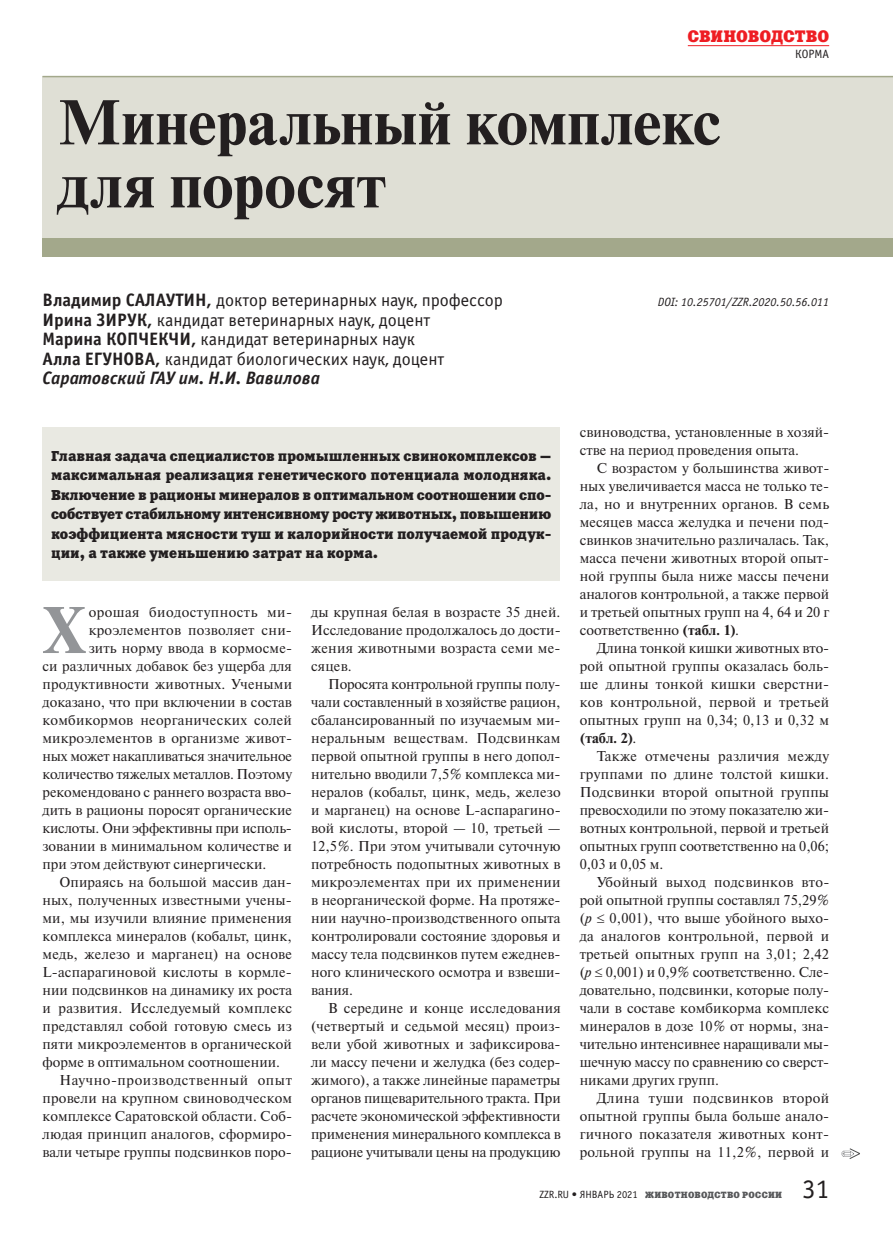
<style>
.page{position:relative;width:893px;height:1234px;background:#fff}
.page>*{position:absolute;margin:0;border:0;box-sizing:border-box;transform-origin:0 0}
.t1{font:700 65.7px "Newton C";color:#939598}
.t2{font:700 63px/63px "Newton C";letter-spacing:.005em;color:#231f20}
.t3{font:27px "Officina Sans C";color:#231f20}
.t4{font:18px/19.5px "Officina Sans C";color:#231f20}
.t5{font:16.5px "Xenia C";letter-spacing:.005em;color:#ee1d23}
.t6{font:14.25px/18px "Newton C";letter-spacing:.005em;color:#231f20;text-align:justify}
.t7{font:14.25px/19.5px "Xenia C";color:#231f20;text-align:justify}
.t8{font:14.25px "Newton C";letter-spacing:-.015em;color:#231f20}
.t9{font:14.25px "Newton C";letter-spacing:.04em;color:#231f20}
.t10{font:14.25px "Newton C";letter-spacing:.03em;color:#231f20}
.t11{font:italic 12px "Officina Sans C";color:#231f20}
.t12{font:12px "Officina Sans C";color:#231f20}
.t13{font:9px "Xenia C";letter-spacing:.025em;color:#57585a}
.s1{font-weight:700}
.s2{font-weight:700;font-style:italic}
.s3{font-style:italic}
.s4{font-family:"Officina Sans C";font-size:10.5px;color:#231f20}
</style>
<div class="page">
<hr style="left:688px;top:45px;width:141px;height:1px;background:#ee1d23">
<div style="left:43px;top:77px;width:850px;height:162px;background:#dfdfd5"></div>
<div style="left:43px;top:239px;width:850px;height:18px;background:#a3a88b"></div>
<div style="left:43px;top:427px;width:517px;height:154px;background:#e9e9e2"></div>
<svg style="left:842px;top:1148px;width:18px;height:10px"></svg>
<hr style="left:43px;top:76px;width:850px;height:1px;background:#a3a88b">
<p class="t5" style="left:688px;top:26px;width:143px">СВИНОВОДСТВО</p>
<p class="t12" style="left:795px;top:48px;width:36px">КОРМА</p>
<h2 class="t2" style="left:58px;top:91px;width:665px">Минеральный комплекс для поросят</h2>
<p class="t4" style="left:43px;top:291px;width:462px"><span class="s1">Владимир САЛАУТИН,</span> доктор ветеринарных наук, профессор <span class="s1">Ирина ЗИРУК,</span> кандидат ветеринарных наук, доцент<br><span class="s1">Марина КОПЧЕКЧИ,</span> кандидат ветеринарных наук<br><span class="s1">Алла ЕГУНОВА,</span> кандидат биологических наук, доцент <span class="s2">Саратовский ГАУ им. Н.И. Вавилова</span></p>
<p class="t7" style="left:51px;top:446px;width:502px">Главная задача специалистов промышленных свинокомплексов — максимальная реализация генетического потенциала молодняка.<br>Включение в рационы минералов в оптимальном соотношении спо‑ собствует стабильному интенсивному росту животных, повышению коэффициента мясности туш и калорийности получаемой продук‑ ции, а также уменьшению затрат на корма.</p>
<h1 class="t1" style="left:43px;top:593px;width:44px">Х</h1>
<p class="t10" style="left:89px;top:604px;width:205px">орошая биодоступность ми-</p>
<p class="t6" style="left:89px;top:621px;width:205px">кроэлементов позволяет сни-</p>
<p class="t6" style="left:89px;top:639px;width:205px">зить норму ввода в кормосме-</p>
<p class="t6" style="left:43px;top:657px;width:251px">си различных добавок без ущерба для</p>
<p class="t6" style="left:43px;top:675px;width:251px">продуктивности животных. Учеными</p>
<p class="t6" style="left:43px;top:693px;width:251px">доказано, что при включении в состав</p>
<p class="t6" style="left:43px;top:711px;width:251px">комбикормов неорганических солей</p>
<p class="t6" style="left:43px;top:729px;width:251px">микроэлементов в организме живот-</p>
<p class="t8" style="left:43px;top:748px;width:251px">ных может накапливаться значительное</p>
<p class="t8" style="left:43px;top:766px;width:251px">количество тяжелых металлов. Поэтому</p>
<p class="t6" style="left:43px;top:783px;width:251px">рекомендовано с раннего возраста вво-</p>
<p class="t6" style="left:43px;top:801px;width:251px">дить в рационы поросят органические</p>
<p class="t8" style="left:43px;top:820px;width:251px">кислоты. Они эффективны при исполь-</p>
<p class="t6" style="left:43px;top:837px;width:251px">зовании в минимальном количестве и</p>
<p class="t6" style="left:43px;top:855px;width:225px">при этом действуют синергически.</p>
<p class="t6" style="left:60px;top:873px;width:234px">Опираясь на большой массив дан-</p>
<p class="t6" style="left:43px;top:891px;width:251px">ных, полученных известными учены-</p>
<p class="t6" style="left:43px;top:909px;width:251px">ми, мы изучили влияние применения</p>
<p class="t6" style="left:43px;top:927px;width:251px">комплекса минералов (кобальт, цинк,</p>
<p class="t6" style="left:43px;top:945px;width:251px">медь, железо и марганец) на основе</p>
<p class="t6" style="left:43px;top:963px;width:251px">L-аспарагиновой кислоты в кормле-</p>
<p class="t6" style="left:43px;top:981px;width:251px">нии подсвинков на динамику их роста</p>
<p class="t6" style="left:43px;top:999px;width:251px">и развития. Исследуемый комплекс</p>
<p class="t6" style="left:43px;top:1017px;width:251px">представлял собой готовую смесь из</p>
<p class="t6" style="left:43px;top:1035px;width:251px">пяти микроэлементов в органической</p>
<p class="t6" style="left:43px;top:1053px;width:239px">форме в оптимальном соотношении.</p>
<p class="t9" style="left:60px;top:1072px;width:234px">Научно-производственный опыт</p>
<p class="t6" style="left:43px;top:1089px;width:251px">провели на крупном свиноводческом</p>
<p class="t6" style="left:43px;top:1107px;width:249px">комплексе Саратовской области. Соб-</p>
<p class="t6" style="left:43px;top:1125px;width:251px">людая принцип аналогов, сформиро-</p>
<p class="t6" style="left:43px;top:1143px;width:251px">вали четыре группы подсвинков поро-</p>
<p class="t6" style="left:311px;top:603px;width:251px">ды крупная белая в возрасте 35 дней.<br>Исследование продолжалось до дости&shy;жения животными возраста семи ме&shy;сяцев.</p>
<p class="t6" style="left:311px;top:675px;width:251px;text-indent:17px">Поросята контрольной группы полу&shy;чали составленный в хозяйстве рацион, сбалансированный по изучаемым ми&shy;неральным веществам. Подсвинкам первой опытной группы в него допол&shy;нительно вводили 7,5% комплекса ми&shy;нералов (кобальт, цинк, медь, железо и марганец) на основе L-аспарагино&shy;вой кислоты, второй — 10, третьей — 12,5%. При этом учитывали суточную потребность подопытных животных в микроэлементах при их применении в неорганической форме. На протяже&shy;нии научно-производственного опыта контролировали состояние здоровья и массу тела подсвинков путем ежеднев&shy;ного клинического осмотра и взвеши&shy;вания.</p>
<p class="t6" style="left:311px;top:999px;width:251px;text-indent:17px">В середине и конце исследования (четвертый и седьмой месяц) произ&shy;вели убой животных и зафиксирова&shy;ли массу печени и желудка (без содер&shy;жимого), а также линейные параметры органов пищеварительного тракта. При расчете экономической эффективности применения минерального комплекса в рационе учитывали цены на продукцию</p>
<p class="t11" style="left:658px;top:295px;width:173px">DOI: 10.25701/ZZR.2020.50.56.011</p>
<p class="t6" style="left:580px;top:423px;width:251px">свиноводства, установленные в хозяй&shy;стве на период проведения опыта.</p>
<p class="t6" style="left:580px;top:459px;width:251px;text-indent:17px">С возрастом у большинства живот&shy;ных увеличивается масса не только те&shy;ла, но и внутренних органов. В семь месяцев масса желудка и печени под&shy;свинков значительно различалась. Так, масса печени животных второй опыт&shy;ной группы была ниже массы печени аналогов контрольной, а также первой и третьей опытных групп на 4, 64 и 20 г соответственно <span class="s1">(табл. 1)</span>.</p>
<p class="t6" style="left:580px;top:639px;width:251px;text-indent:17px">Длина тонкой кишки животных вто&shy;рой опытной группы оказалась боль&shy;ше длины тонкой кишки сверстни&shy;ков контрольной, первой и третьей опытных групп на 0,34; 0,13 и 0,32 м <span class="s1">(табл. 2)</span>.</p>
<p class="t6" style="left:580px;top:747px;width:251px;text-indent:17px">Также отмечены различия между группами по длине толстой кишки.<br>Подсвинки второй опытной группы превосходили по этому показателю жи&shy;вотных контрольной, первой и третьей опытных групп соответственно на 0,06; 0,03 и 0,05 м.</p>
<p class="t6" style="left:580px;top:873px;width:251px;text-indent:17px">Убойный выход подсвинков вто&shy;рой опытной группы составлял 75,29% (<span class="s3">p</span> ≤ 0,001), что выше убойного выхо&shy;да аналогов контрольной, первой и третьей опытных групп на 3,01; 2,42 (<span class="s3">p</span> ≤ 0,001) и 0,9% соответственно. Сле&shy;довательно, подсвинки, которые полу&shy;чали в составе комбикорма комплекс минералов в дозе 10% от нормы, зна&shy;чительно интенсивнее наращивали мы&shy;шечную массу по сравнению со сверст&shy;никами других групп.</p>
<p class="t6" style="left:580px;top:1088px;width:251px;text-indent:17px">Длина туши подсвинков второй опытной группы была больше анало&shy;гичного показателя животных конт&shy;рольной группы на 11,2%, первой и</p>
<p class="t13" style="left:539px;top:1188px;width:244px"><span class="s4">ZZR.RU • ЯНВАРЬ 2021</span> ЖИВОТНОВОДСТВО РОССИИ</p>
<h3 class="t3" style="left:802px;top:1174px;width:28px">31</h3>
</div>
